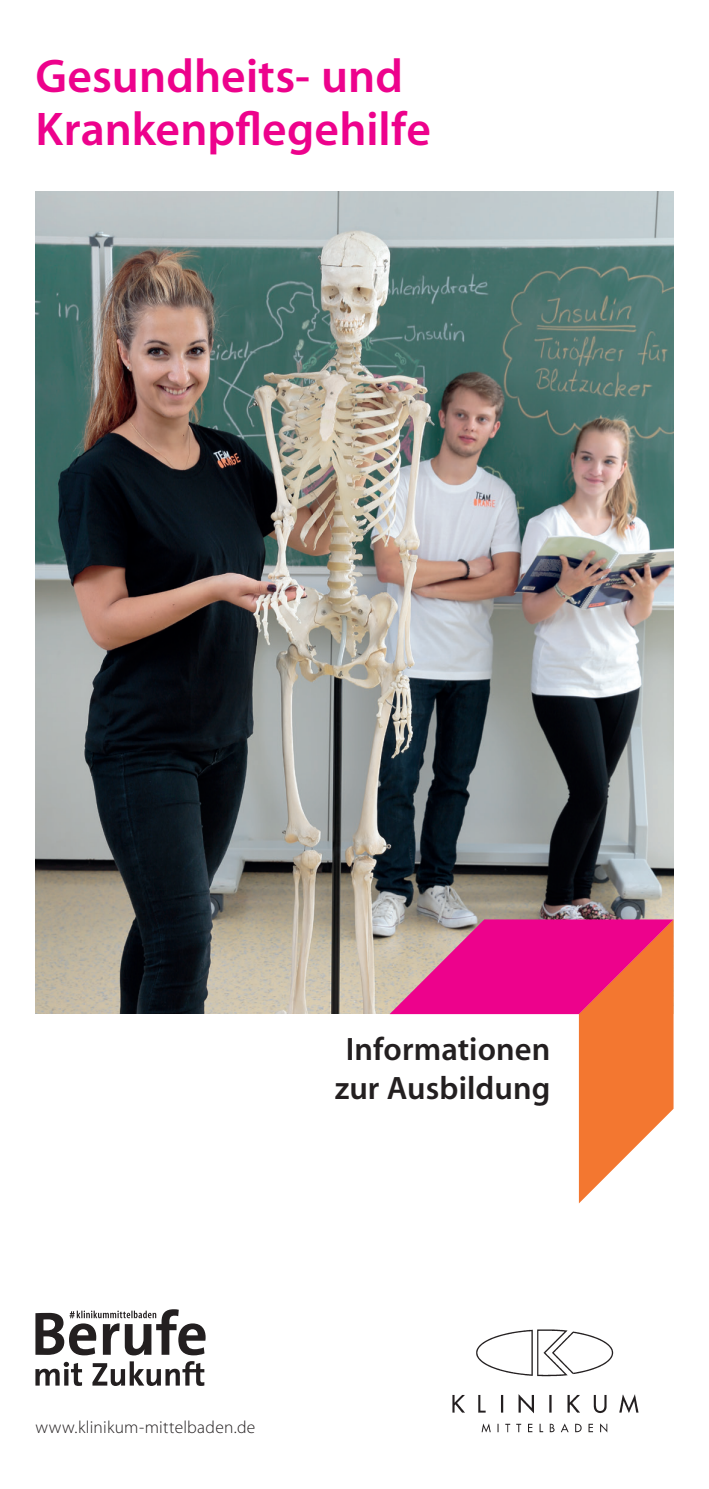
<style>
.page{position:relative;width:709px;height:1489px;background:#fff}
.page>*{position:absolute;margin:0;border:0;box-sizing:border-box;transform-origin:0 0}
.t1{font:47.5px/52.5px "Myriad MM 565 600";letter-spacing:.005em;color:#ed028c}
.t2{font:32.5px/39px "Myriad MM 565 600";letter-spacing:.005em;color:#231f20;text-align:center}
.t3{font:17.5px "Myriad MM 215 600";letter-spacing:.015em;color:#231f20}
</style>
<div class="page">
<img style="left:452px;top:1329px;width:187px;height:104px">
<img style="left:35px;top:191px;width:638px;height:822px">
<svg style="left:389px;top:919px;width:284px;height:284px"></svg>
<svg style="left:35px;top:1309px;width:171px;height:76px"></svg>
<p class="t1" style="left:35px;top:53px;width:397px">Gesundheits- und<br>Krankenpflegehilfe</p>
<p class="t2" style="left:335px;top:1030px;width:217px">Informationen zur Ausbildung</p>
<p class="t3" style="left:35px;top:1418px;width:221px">www.klinikum-mittelbaden.de</p>
</div>
